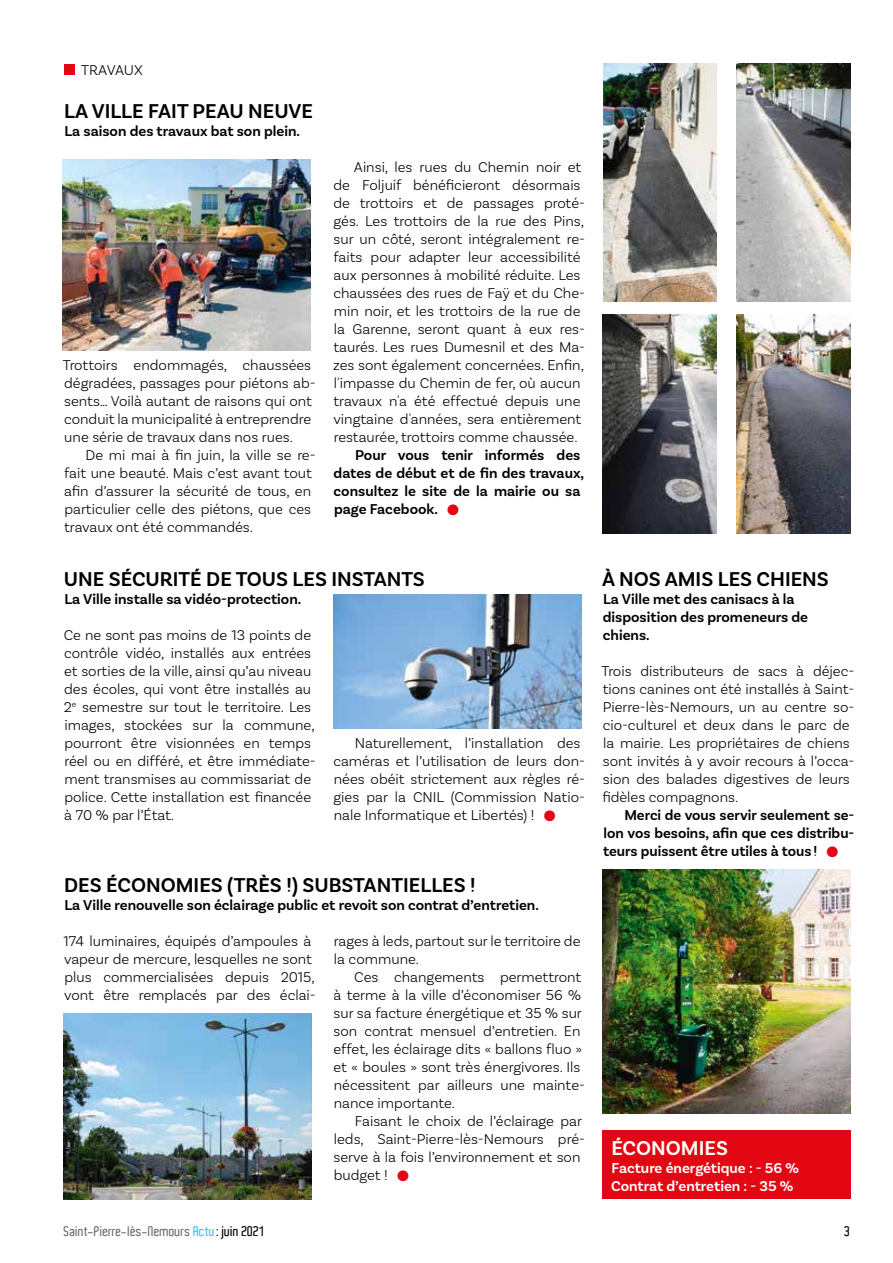
<style>
.page{position:relative;width:893px;height:1263px;background:#fff}
.page>*{position:absolute;margin:0;border:0;box-sizing:border-box;transform-origin:0 0}
.t1{font:600 21px "Basic Sans";color:#000}
.t2{font:600 21px "Basic Sans";color:#fff}
.t3{font:300 15px/18px "Basic Sans";color:#000}
.t4{font:600 15px/18px "Basic Sans";color:#000}
.t5{font:600 15px/18px "Basic Sans";color:#fff}
.t6{font:600 13.5px "Aldo";color:#706f6f}
.t7{font:600 13.5px "Aldo";color:#000}
.s1{color:#e30613}
.s2{color:#41c0f0}
.s3{color:#000}
</style>
<div class="page">
<div style="left:64px;top:64px;width:11px;height:11px;background:#e30613"></div>
<div style="left:602px;top:1130px;width:248px;height:69px;background:#e30613"></div>
<img style="left:64px;top:1014px;width:248px;height:185px">
<img style="left:602px;top:869px;width:248px;height:245px">
<img style="left:333px;top:594px;width:248px;height:135px">
<img style="left:62px;top:159px;width:248px;height:192px">
<img style="left:736px;top:314px;width:114px;height:220px">
<img style="left:602px;top:314px;width:114px;height:220px">
<img style="left:736px;top:64px;width:114px;height:238px">
<img style="left:603px;top:64px;width:113px;height:238px">
<p class="t3" style="left:81px;top:61px;width:63px">TRAVAUX</p>
<h1 class="t1" style="left:64px;top:98px;width:250px">LA VILLE FAIT PEAU NEUVE</h1>
<p class="t4" style="left:64px;top:122px;width:237px">La saison des travaux bat son plein.</p>
<p class="t3" style="left:63px;top:356px;width:254px">Trottoirs endommagés, chaussées dégradées, passages pour piétons ab&shy;sents… Voilà autant de raisons qui ont conduit la municipalité à entreprendre une série de travaux dans nos rues.</p>
<p class="t3" style="left:64px;top:446px;width:253px;text-indent:21px">De mi mai à fin juin, la ville se re&shy;fait une beauté. Mais c’est avant tout afin d’assurer la sécurité de tous, en particulier celle des piétons, que ces travaux ont été commandés.</p>
<p class="t3" style="left:333px;top:158px;width:253px;text-indent:21px">Ainsi, les rues du Chemin noir et de Foljuif bénéficieront désormais de trottoirs et de passages proté&shy;gés. Les trottoirs de la rue des Pins, sur un côté, seront intégralement re&shy;faits pour adapter leur accessibilité aux personnes à mobilité réduite. Les chaussées des rues de Faÿ et du Che&shy;min noir, et les trottoirs de la rue de la Garenne, seront quant à eux res&shy;taurés. Les rues Dumesnil et des Ma&shy;zes sont également concernées. Enfin, l'impasse du Chemin de fer, où aucun travaux n'a été effectué depuis une vingtaine d'années, sera entièrement restaurée, trottoirs comme chaussée.</p>
<p class="t4" style="left:334px;top:446px;width:252px;text-indent:22px">Pour vous tenir informés des dates de début et de fin des travaux, consultez le site de la mairie ou sa page Facebook. <span class="s1">●</span></p>
<h1 class="t1" style="left:64px;top:566px;width:362px">UNE SÉCURITÉ DE TOUS LES INSTANTS</h1>
<p class="t4" style="left:64px;top:590px;width:238px">La Ville installe sa vidéo-protection.</p>
<p class="t3" style="left:64px;top:626px;width:254px">Ce ne sont pas moins de 13 points de contrôle vidéo, installés aux entrées et sorties de la ville, ainsi qu’au niveau des écoles, qui vont être installés au 2<sup>e</sup> semestre sur tout le territoire. Les images, stockées sur la commune, pourront être visionnées en temps réel ou en différé, et être immédiate&shy;ment transmises au commissariat de police. Cette installation est financée à 70 % par l’État.</p>
<p class="t3" style="left:333px;top:734px;width:253px;text-indent:21px">Naturellement, l’installation des caméras et l’utilisation de leurs don&shy;nées obéit strictement aux règles ré&shy;gies par la CNIL (Commission Natio&shy;nale Informatique et Libertés) ! <span class="s1">●</span></p>
<h1 class="t1" style="left:64px;top:872px;width:413px">DES ÉCONOMIES (TRÈS !) SUBSTANTIELLES !</h1>
<p class="t4" style="left:64px;top:896px;width:476px">La Ville renouvelle son éclairage public et revoit son contrat d’entretien.</p>
<p class="t3" style="left:64px;top:932px;width:254px">174 luminaires, équipés d’ampoules à vapeur de mercure, lesquelles ne sont plus commercialisées depuis 2015, vont être remplacés par des éclai-</p>
<p class="t3" style="left:334px;top:932px;width:248px">rages à leds, partout sur le territoire de la commune.</p>
<p class="t3" style="left:334px;top:968px;width:253px;text-indent:21px">Ces changements permettront à terme à la ville d’économiser 56 % sur sa facture énergétique et 35 % sur son contrat mensuel d’entretien. En effet, les éclairage dits « ballons fluo » et « boules » sont très énergivores. Ils nécessitent par ailleurs une mainte&shy;nance importante.</p>
<p class="t3" style="left:334px;top:1112px;width:253px;text-indent:21px">Faisant le choix de l’éclairage par leds, Saint-Pierre-lès-Nemours pré&shy;serve à la fois l’environnement et son budget ! <span class="s1">●</span></p>
<h1 class="t1" style="left:602px;top:566px;width:228px">À NOS AMIS LES CHIENS</h1>
<p class="t4" style="left:603px;top:590px;width:207px">La Ville met des canisacs à la disposition des promeneurs de chiens.</p>
<p class="t3" style="left:602px;top:662px;width:254px">Trois distributeurs de sacs à déjec&shy;tions canines ont été installés à Saint-Pierre-lès-Nemours, un au centre so&shy;cio-culturel et deux dans le parc de la mairie. Les propriétaires de chiens sont invités à y avoir recours à l’occa&shy;sion des balades digestives de leurs fidèles compagnons.</p>
<p class="t4" style="left:603px;top:806px;width:253px;text-align:justify;text-indent:21px">Merci de vous servir seulement se&shy;lon vos besoins, afin que ces distribu&shy;teurs puissent être utiles à tous ! <span class="s1">●</span></p>
<h1 class="t2" style="left:611px;top:1135px;width:118px">ÉCONOMIES</h1>
<p class="t5" style="left:611px;top:1159px;width:189px">Facture énergétique : - 56 %<br>Contrat d’entretien : - 35 %</p>
<p class="t6" style="left:64px;top:1223px;width:202px">Saint-Pierre-lès-Nemours <span class="s2">Actu</span> <span class="s3">: juin 2021</span></p>
<p class="t7" style="left:844px;top:1223px;width:7px">3</p>
</div>
